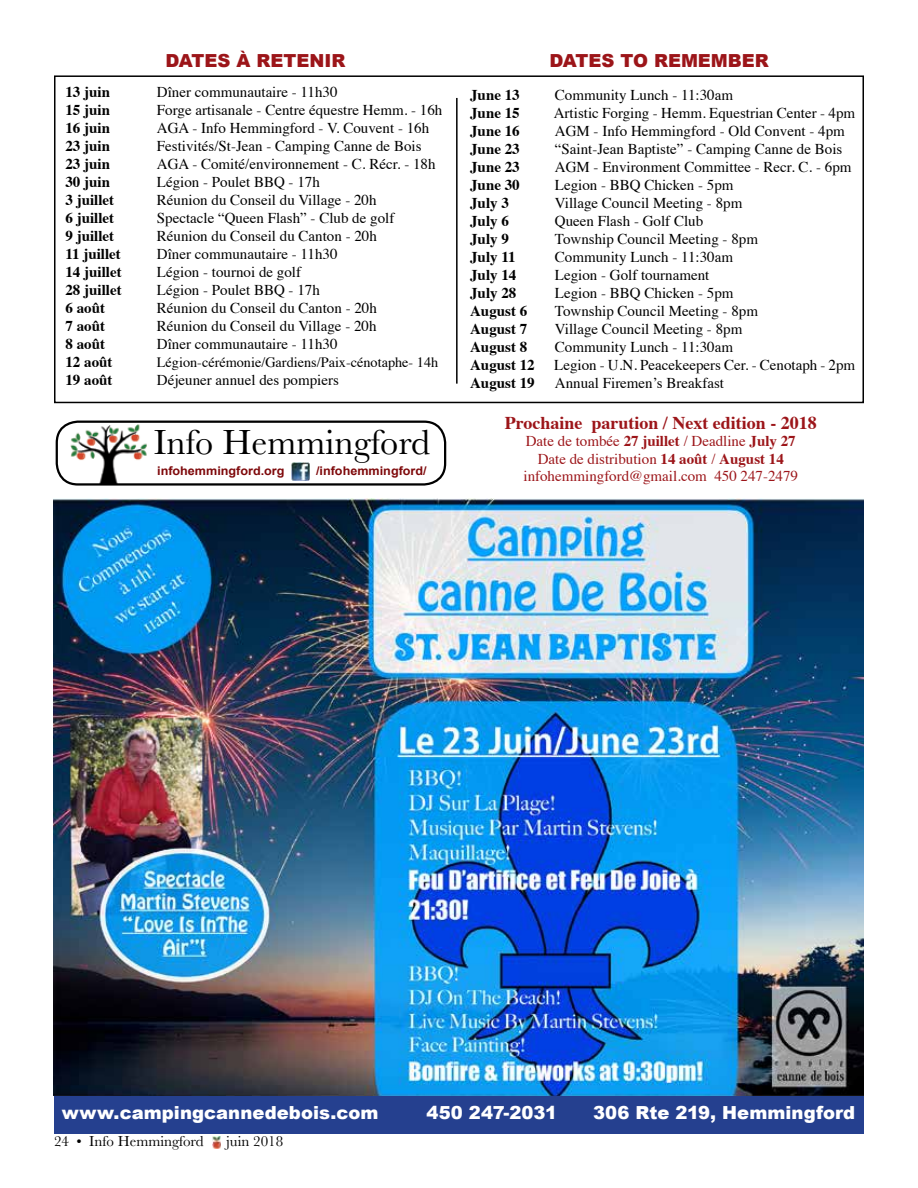
<style>
.page{position:relative;width:918px;height:1188px;background:#fff}
.page>*{position:absolute;margin:0;border:0;box-sizing:border-box;transform-origin:0 0}
.t1{font:36.3px "Baskerville";color:#000}
.t2{font:900 18px "Arial";letter-spacing:.005em;color:#fff}
.t3{font:700 18px "Times";color:#9c1519}
.t4{font:900 18px "Arial";color:#9c1519}
.t5{font:15px "Times";color:#000}
.t6{font:700 15px "Times";color:#000}
.t7{font:15px/17.2px "Times";color:#9c1519;text-align:center}
.t8{font:15px "Baskerville";color:#000}
.t9{font:14.25px "Times";color:#000}
.t10{font:700 12px "Arial";color:#7e080a;scale:1.05 1}
.s1{font-weight:700}
</style>
<div class="page">
<div style="left:54px;top:1088px;width:810px;height:46px;background:#25408f"></div>
<img style="left:69px;top:424px;width:78px;height:59px">
<svg style="left:213px;top:1137px;width:8px;height:11px"></svg>
<img style="left:291px;top:462px;width:19px;height:19px">
<div style="left:56px;top:421px;width:390px;height:65px;border:2px solid #000;border-radius:21px"></div>
<img style="left:54px;top:498px;width:810px;height:597px">
<div style="left:54px;top:75px;width:810px;height:328px;border:2px solid #000"></div>
<hr style="left:456px;top:98px;width:2px;height:286px;background:#000">
<p class="t4" style="left:166px;top:47px;width:181px">DATES À RETENIR</p>
<p class="t4" style="left:549px;top:47px;width:221px">DATES TO REMEMBER</p>
<p class="t6" style="left:65px;top:78px;width:46px">13 juin</p>
<p class="t5" style="left:157px;top:78px;width:182px">Dîner communautaire - 11h30</p>
<p class="t6" style="left:65px;top:96px;width:46px">15 juin</p>
<p class="t5" style="left:157px;top:96px;width:287px">Forge artisanale - Centre équestre Hemm. - 16h</p>
<p class="t6" style="left:65px;top:114px;width:46px">16 juin</p>
<p class="t5" style="left:157px;top:114px;width:274px">AGA - Info Hemmingford - V. Couvent - 16h</p>
<p class="t6" style="left:65px;top:132px;width:46px">23 juin</p>
<p class="t5" style="left:157px;top:132px;width:266px">Festivités/St-Jean - Camping Canne de Bois</p>
<p class="t6" style="left:65px;top:150px;width:46px">23 juin</p>
<p class="t5" style="left:157px;top:150px;width:280px">AGA - Comité/environnement - C. Récr. - 18h</p>
<p class="t6" style="left:65px;top:168px;width:46px">30 juin</p>
<p class="t5" style="left:157px;top:168px;width:164px">Légion - Poulet BBQ - 17h</p>
<p class="t6" style="left:65px;top:186px;width:50px">3 juillet</p>
<p class="t5" style="left:157px;top:186px;width:221px">Réunion du Conseil du Village - 20h</p>
<p class="t6" style="left:65px;top:204px;width:50px">6 juillet</p>
<p class="t5" style="left:157px;top:204px;width:239px">Spectacle “Queen Flash” - Club de golf</p>
<p class="t6" style="left:65px;top:222px;width:50px">9 juillet</p>
<p class="t5" style="left:157px;top:222px;width:222px">Réunion du Conseil du Canton - 20h</p>
<p class="t6" style="left:65px;top:240px;width:57px">11 juillet</p>
<p class="t5" style="left:157px;top:240px;width:182px">Dîner communautaire - 11h30</p>
<p class="t6" style="left:65px;top:258px;width:58px">14 juillet</p>
<p class="t5" style="left:157px;top:258px;width:146px">Légion - tournoi de golf</p>
<p class="t6" style="left:65px;top:276px;width:58px">28 juillet</p>
<p class="t5" style="left:157px;top:276px;width:164px">Légion - Poulet BBQ - 17h</p>
<p class="t6" style="left:65px;top:294px;width:41px">6 août</p>
<p class="t5" style="left:157px;top:294px;width:222px">Réunion du Conseil du Canton - 20h</p>
<p class="t6" style="left:65px;top:312px;width:41px">7 août</p>
<p class="t5" style="left:157px;top:312px;width:221px">Réunion du Conseil du Village - 20h</p>
<p class="t6" style="left:65px;top:330px;width:41px">8 août</p>
<p class="t5" style="left:157px;top:330px;width:182px">Dîner communautaire - 11h30</p>
<p class="t6" style="left:65px;top:348px;width:49px">12 août</p>
<p class="t9" style="left:157px;top:349px;width:283px">Légion-cérémonie/Gardiens/Paix-cénotaphe- 14h</p>
<p class="t6" style="left:65px;top:366px;width:49px">19 août</p>
<p class="t5" style="left:157px;top:366px;width:184px">Déjeuner annuel des pompiers</p>
<h1 class="t1" style="left:154px;top:419px;width:278px">Info Hemmingford</h1>
<p class="t10" style="left:157px;top:463px;width:123px">infohemmingford.org</p>
<p class="t10" style="left:316px;top:463px;width:107px">/infohemmingford/</p>
<p class="t6" style="left:470px;top:81px;width:51px">June 13</p>
<p class="t5" style="left:555px;top:81px;width:180px">Community Lunch - 11:30am</p>
<p class="t6" style="left:470px;top:99px;width:51px">June 15</p>
<p class="t5" style="left:554px;top:99px;width:303px">Artistic Forging - Hemm. Equestrian Center - 4pm</p>
<p class="t6" style="left:470px;top:117px;width:51px">June 16</p>
<p class="t5" style="left:555px;top:117px;width:291px">AGM - Info Hemmingford - Old Convent - 4pm</p>
<p class="t6" style="left:470px;top:135px;width:51px">June 23</p>
<p class="t5" style="left:555px;top:135px;width:289px">“Saint-Jean Baptiste” - Camping Canne de Bois</p>
<p class="t6" style="left:470px;top:153px;width:51px">June 23</p>
<p class="t5" style="left:555px;top:153px;width:298px">AGM - Environment Committee - Recr. C. - 6pm</p>
<p class="t6" style="left:470px;top:171px;width:51px">June 30</p>
<p class="t5" style="left:555px;top:171px;width:180px">Legion - BBQ Chicken - 5pm</p>
<p class="t6" style="left:470px;top:189px;width:40px">July 3</p>
<p class="t5" style="left:555px;top:189px;width:189px">Village Council Meeting - 8pm</p>
<p class="t6" style="left:470px;top:207px;width:40px">July 6</p>
<p class="t5" style="left:555px;top:207px;width:150px">Queen Flash - Golf Club</p>
<p class="t6" style="left:470px;top:225px;width:40px">July 9</p>
<p class="t5" style="left:555px;top:225px;width:205px">Township Council Meeting - 8pm</p>
<p class="t6" style="left:470px;top:243px;width:47px">July 11</p>
<p class="t5" style="left:555px;top:243px;width:180px">Community Lunch - 11:30am</p>
<p class="t6" style="left:470px;top:261px;width:48px">July 14</p>
<p class="t5" style="left:555px;top:261px;width:156px">Legion - Golf tournament</p>
<p class="t6" style="left:470px;top:279px;width:48px">July 28</p>
<p class="t5" style="left:555px;top:279px;width:180px">Legion - BBQ Chicken - 5pm</p>
<p class="t6" style="left:470px;top:297px;width:59px">August 6</p>
<p class="t5" style="left:555px;top:297px;width:205px">Township Council Meeting - 8pm</p>
<p class="t6" style="left:470px;top:315px;width:59px">August 7</p>
<p class="t5" style="left:555px;top:315px;width:189px">Village Council Meeting - 8pm</p>
<p class="t6" style="left:470px;top:333px;width:59px">August 8</p>
<p class="t5" style="left:555px;top:333px;width:180px">Community Lunch - 11:30am</p>
<p class="t6" style="left:470px;top:351px;width:66px">August 12</p>
<p class="t5" style="left:554px;top:351px;width:302px">Legion - U.N. Peacekeepers Cer. - Cenotaph - 2pm</p>
<p class="t6" style="left:470px;top:369px;width:66px">August 19</p>
<p class="t5" style="left:555px;top:369px;width:171px">Annual Firemen’s Breakfast</p>
<p class="t3" style="left:505px;top:406px;width:314px">Prochaine parution / Next edition - 2018</p>
<p class="t7" style="left:524px;top:432px;width:276px">Date de tombée <span class="s1">27 juillet</span> / Deadline <span class="s1">July 27<br></span>Date de distribution <span class="s1">14 août</span> / <span class="s1">August 14 </span>infohemmingford@gmail.com 450 247-2479</p>
<p class="t2" style="left:62px;top:1100px;width:318px">www.campingcannedebois.com</p>
<p class="t2" style="left:426px;top:1100px;width:132px">450 247-2031</p>
<p class="t2" style="left:593px;top:1100px;width:264px">306 Rte 219, Hemmingford</p>
<p class="t8" style="left:54px;top:1132px;width:151px">24 • Info Hemmingford</p>
<p class="t8" style="left:226px;top:1132px;width:59px">juin 2018</p>
</div>
